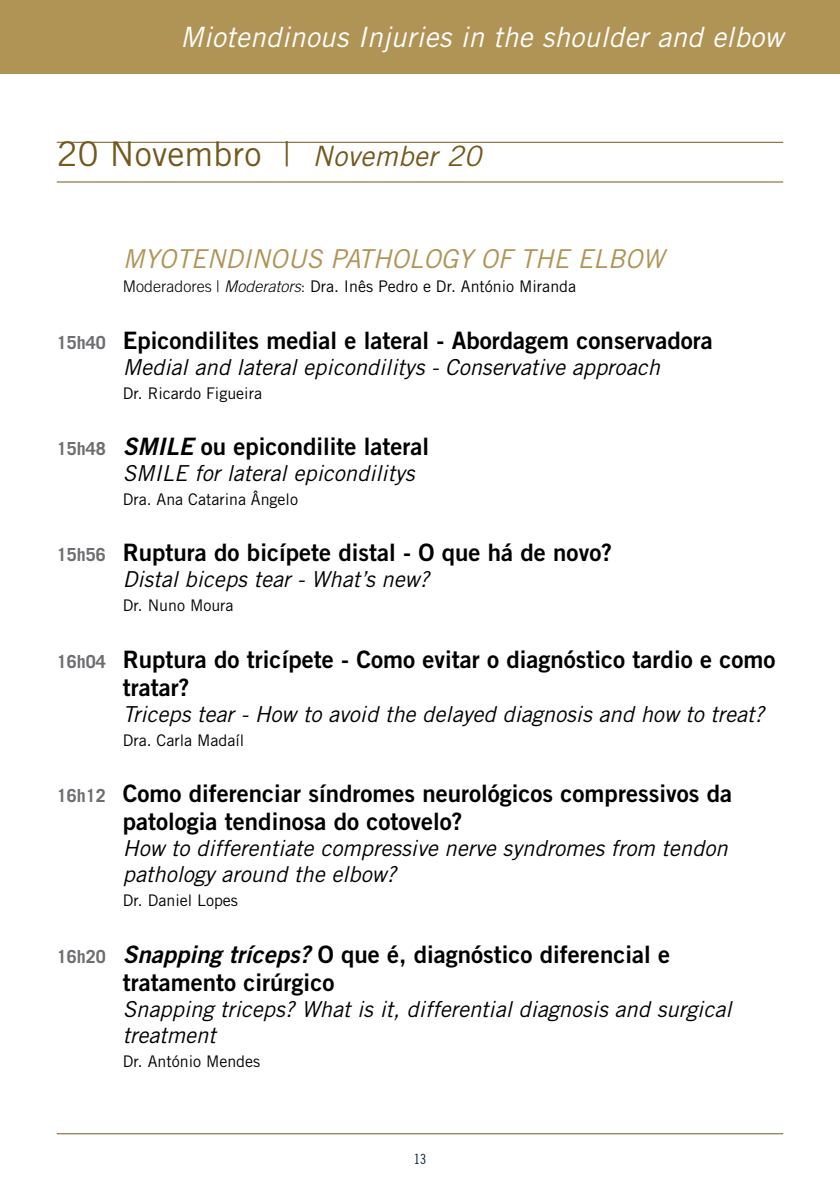
<style>
.page{position:relative;width:840px;height:1191px;background:#fff}
.page>*{position:absolute;margin:0;border:0;box-sizing:border-box;transform-origin:0 0}
.t1{font:34px "Trade Gothic LT Std";letter-spacing:.01em;color:#74581c}
.t2{font:italic 28px "Trade Gothic LT Std";letter-spacing:.01em;color:#fff}
.t3{font:italic 26px "Trade Gothic LT Std";color:#b09455}
.t4{font:24px/28px "Trade Gothic LT Std Bd 2";color:#000}
.t5{font:italic 22px/26px "Trade Gothic LT Std";color:#000}
.t6{font:16px "Trade Gothic LT Std";color:#000}
.t7{font:14px "Trade Gothic LT Std Cn 18";color:#0a2240}
.s1{font-weight:300}
.s2{font-style:italic;font-size:28px}
.s3{font-weight:300;font-style:italic}
.s4{font-family:"Trade Gothic LT Std";font-weight:700;font-size:18px;color:#6d6e71}
.s5{font-family:"Trade Gothic LT Std Bd 2 Obl"}
</style>
<div class="page">
<div style="left:0;top:0;width:839px;height:74px;background:#b09455"></div>
<hr style="left:57px;top:1133px;width:725px;height:1px;background:#74581c">
<hr style="left:57px;top:142px;width:725px;height:1px;background:#74581c">
<hr style="left:57px;top:181px;width:725px;height:1px;background:#74581c">
<p class="t2" style="left:180px;top:20px;width:604px">Miotendinous Injuries in the shoulder and elbow</p>
<h1 class="t1" style="left:57px;top:134px;width:425px">20 Novembro <span class="s1">|</span> <span class="s2">November 20</span></h1>
<p class="t3" style="left:123px;top:243px;width:542px">MYOTENDINOUS PATHOLOGY OF THE ELBOW</p>
<p class="t6" style="left:123px;top:277px;width:454px"><span class="s1">Moderadores |</span> <span class="s3">Moderators</span><span class="s1">:</span> Dra. Inês Pedro e Dr. António Miranda</p>
<p class="t4" style="left:57px;top:326px;width:657px"><span class="s4">15h40</span> Epicondilites medial e lateral - Abordagem conservadora</p>
<p class="t5" style="left:123px;top:354px;width:538px">Medial and lateral epicondilitys - Conservative approach</p>
<p class="t6" style="left:123px;top:383px;width:141px">Dr. Ricardo Figueira</p>
<p class="t4" style="left:57px;top:432px;width:373px"><span class="s4">15h48</span> <span class="s5">SMILE</span> ou epicondilite lateral</p>
<p class="t5" style="left:123px;top:460px;width:293px">SMILE for lateral epicondilitys</p>
<p class="t6" style="left:123px;top:490px;width:177px">Dra. Ana Catarina Ângelo</p>
<p class="t4" style="left:57px;top:538px;width:556px"><span class="s4">15h56</span> Ruptura do bicípete distal - O que há de novo?</p>
<p class="t5" style="left:123px;top:567px;width:308px">Distal biceps tear - What’s new?</p>
<p class="t6" style="left:123px;top:596px;width:112px">Dr. Nuno Moura</p>
<p class="t4" style="left:123px;top:645px;width:653px;text-indent:-66px"><span class="s4">16h04</span> Ruptura do tricípete - Como evitar o diagnóstico tardio e como tratar?</p>
<p class="t5" style="left:123px;top:701px;width:642px">Triceps tear - How to avoid the delayed diagnosis and how to treat?</p>
<p class="t6" style="left:123px;top:730px;width:123px">Dra. Carla Madaíl</p>
<p class="t4" style="left:123px;top:779px;width:610px;text-indent:-66px"><span class="s4">16h12</span> Como diferenciar síndromes neurológicos compressivos da patologia tendinosa do cotovelo?</p>
<p class="t5" style="left:123px;top:835px;width:606px">How to differentiate compressive nerve syndromes from tendon pathology around the elbow?</p>
<p class="t6" style="left:123px;top:891px;width:117px">Dr. Daniel Lopes</p>
<p class="t4" style="left:123px;top:939px;width:548px;text-indent:-66px"><span class="s4">16h20</span> <span class="s5">Snapping tríceps?</span> O que é, diagnóstico diferencial e tratamento cirúrgico</p>
<p class="t5" style="left:123px;top:996px;width:609px">Snapping triceps? What is it, differential diagnosis and surgical treatment</p>
<p class="t6" style="left:123px;top:1051px;width:139px">Dr. António Mendes</p>
<p class="t7" style="left:413px;top:1150px;width:14px">13</p>
</div>
